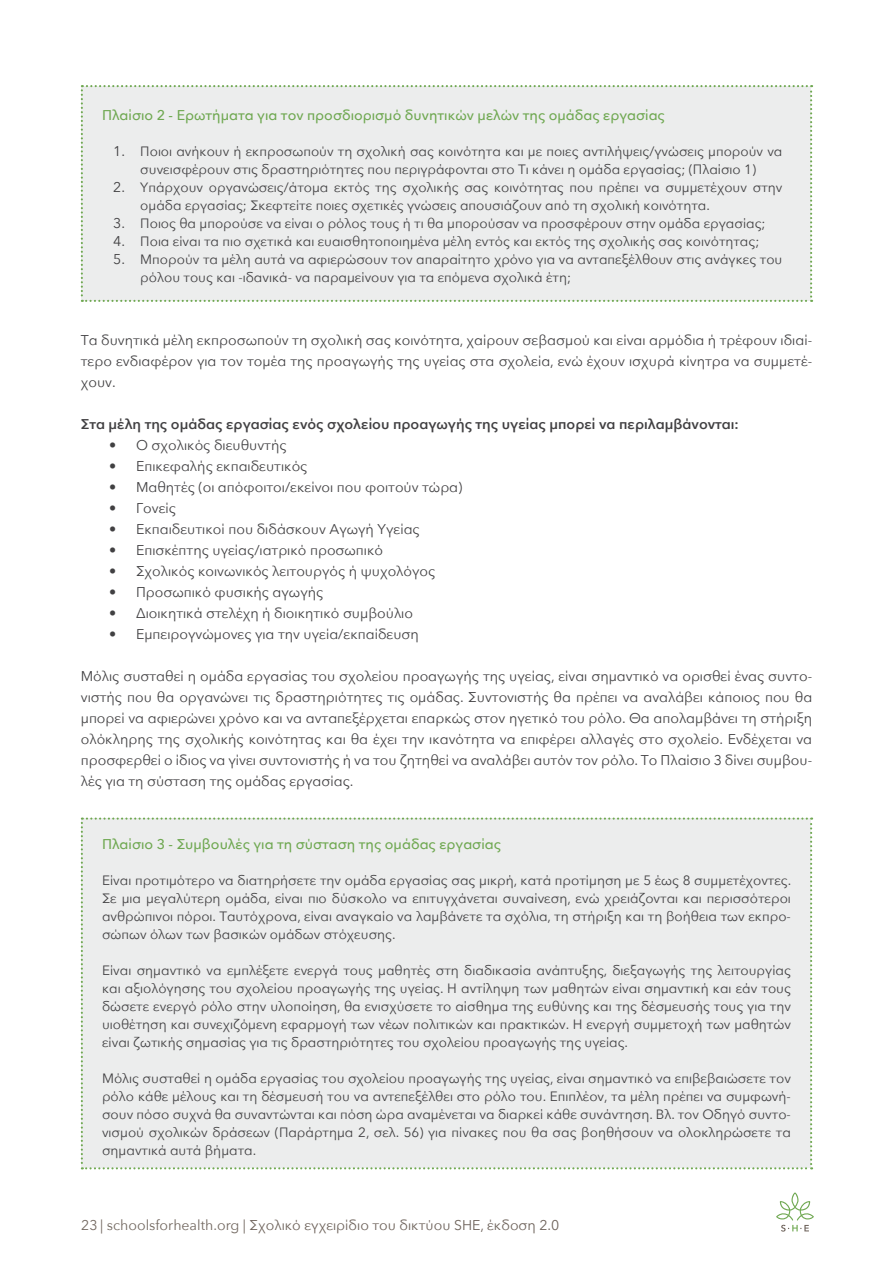
<style>
.page{position:relative;width:893px;height:1263px;background:#fff}
.page>*{position:absolute;margin:0;border:0;box-sizing:border-box;transform-origin:0 0}
.t1{font:14.1px/21px "Avenir Next";color:#414042;text-align:justify}
.t2{font:500 14.1px "Avenir Next";color:#6fa851}
.t3{font:600 14.1px "Avenir Next";color:#414042}
.t4{font:14.1px "Avenir Next";color:#6d625a}
.t5{font:13.5px/18px "Avenir Next";color:#414042;text-align:justify}
.s1{font-size:14.1px}
.s2{font-size:14.25px}
.s3{color:#726860}
</style>
<div class="page">
<div style="left:81px;top:817px;width:731px;height:352px;background:#eceded"></div>
<div style="left:81px;top:85px;width:731px;height:217px;background:#eceded"></div>
<svg style="left:776px;top:1192px;width:38px;height:39px"></svg>
<p class="t2" style="left:102px;top:103px;width:564px">Πλαίσιο 2 - Ερωτήματα για τον προσδιορισμό δυνητικών μελών της ομάδας εργασίας</p>
<p class="t5" style="left:113px;top:142px;width:671px;text-align:center"><span class="s1">1.</span> Ποιοι ανήκουν ή εκπροσωπούν τη σχολική σας κοινότητα και με ποιες αντιλήψεις/γνώσεις μπορούν να συνεισφέρουν στις δραστηριότητες που περιγράφονται στο Τι κάνει η ομάδα εργασίας; (Πλαίσιο 1)</p>
<p class="t5" style="left:140px;top:178px;width:644px;text-indent:-27px"><span class="s1">2.</span> Υπάρχουν οργανώσεις/άτομα εκτός της σχολικής σας κοινότητας που πρέπει να συμμετέχουν στην ομάδα εργασίας; Σκεφτείτε ποιες σχετικές γνώσεις απουσιάζουν από τη σχολική κοινότητα.</p>
<p class="t5" style="left:113px;top:214px;width:654px"><span class="s1">3.</span> Ποιος θα μπορούσε να είναι ο ρόλος τους ή τι θα μπορούσαν να προσφέρουν στην ομάδα εργασίας;</p>
<p class="t5" style="left:113px;top:232px;width:648px"><span class="s1">4.</span> Ποια είναι τα πιο σχετικά και ευαισθητοποιημένα μέλη εντός και εκτός της σχολικής σας κοινότητας;</p>
<p class="t5" style="left:140px;top:250px;width:644px;text-indent:-27px"><span class="s1">5.</span> Μπορούν τα μέλη αυτά να αφιερώσουν τον απαραίτητο χρόνο για να ανταπεξέλθουν στις ανάγκες του ρόλου τους και -ιδανικά- να παραμείνουν για τα επόμενα σχολικά έτη;</p>
<p class="t1" style="left:81px;top:329px;width:733px">Τα δυνητικά μέλη εκπροσωπούν τη σχολική σας κοινότητα, χαίρουν σεβασμού και είναι αρμόδια ή τρέφουν ιδιαί&shy;τερο ενδιαφέρον για τον τομέα της προαγωγής της υγείας στα σχολεία, ενώ έχουν ισχυρά κίνητρα να συμμετέ&shy;χουν.</p>
<p class="t3" style="left:81px;top:412px;width:660px">Στα μέλη της ομάδας εργασίας ενός σχολείου προαγωγής της υγείας μπορεί να περιλαμβάνονται:</p>
<p class="t1" style="left:109px;top:434px;width:179px"><span class="s2">•</span> Ο σχολικός διευθυντής</p>
<p class="t1" style="left:109px;top:455px;width:200px"><span class="s2">•</span> Επικεφαλής εκπαιδευτικός</p>
<p class="t1" style="left:109px;top:476px;width:355px"><span class="s2">•</span> Μαθητές (οι απόφοιτοι/εκείνοι που φοιτούν τώρα)</p>
<p class="t1" style="left:109px;top:497px;width:69px"><span class="s2">•</span> Γονείς</p>
<p class="t1" style="left:109px;top:518px;width:312px"><span class="s2">•</span> Εκπαιδευτικοί που διδάσκουν Αγωγή Υγείας</p>
<p class="t1" style="left:109px;top:539px;width:276px"><span class="s2">•</span> Επισκέπτης υγείας/ιατρικό προσωπικό</p>
<p class="t1" style="left:109px;top:560px;width:328px"><span class="s2">•</span> Σχολικός κοινωνικός λειτουργός ή ψυχολόγος</p>
<p class="t1" style="left:109px;top:581px;width:216px"><span class="s2">•</span> Προσωπικό φυσικής αγωγής</p>
<p class="t1" style="left:109px;top:602px;width:305px"><span class="s2">•</span> Διοικητικά στελέχη ή διοικητικό συμβούλιο</p>
<p class="t1" style="left:109px;top:623px;width:311px"><span class="s2">•</span> Εμπειρογνώμονες για την υγεία/εκπαίδευση</p>
<p class="t1" style="left:81px;top:665px;width:733px">Μόλις συσταθεί η ομάδα εργασίας του σχολείου προαγωγής της υγείας, είναι σημαντικό να ορισθεί ένας συντο&shy;νιστής που θα οργανώνει τις δραστηριότητες τις ομάδας. Συντονιστής θα πρέπει να αναλάβει κάποιος που θα μπορεί να αφιερώνει χρόνο και να ανταπεξέρχεται επαρκώς στον ηγετικό του ρόλο. Θα απολαμβάνει τη στήριξη ολόκληρης της σχολικής κοινότητας και θα έχει την ικανότητα να επιφέρει αλλαγές στο σχολείο. Ενδέχεται να προσφερθεί ο ίδιος να γίνει συντονιστής ή να του ζητηθεί να αναλάβει αυτόν τον ρόλο. Το Πλαίσιο 3 δίνει συμβου&shy;λές για τη σύσταση της ομάδας εργασίας.</p>
<p class="t2" style="left:102px;top:832px;width:400px">Πλαίσιο 3 - Συμβουλές για τη σύσταση της ομάδας εργασίας</p>
<p class="t5" style="left:102px;top:871px;width:691px">Είναι προτιμότερο να διατηρήσετε την ομάδα εργασίας σας μικρή, κατά προτίμηση με 5 έως 8 συμμετέχοντες.<br>Σε μια μεγαλύτερη ομάδα, είναι πιο δύσκολο να επιτυγχάνεται συναίνεση, ενώ χρειάζονται και περισσότεροι ανθρώπινοι πόροι. Ταυτόχρονα, είναι αναγκαίο να λαμβάνετε τα σχόλια, τη στήριξη και τη βοήθεια των εκπρο&shy;σώπων όλων των βασικών ομάδων στόχευσης.</p>
<p class="t5" style="left:102px;top:961px;width:690px">Είναι σημαντικό να εμπλέξετε ενεργά τους μαθητές στη διαδικασία ανάπτυξης, διεξαγωγής της λειτουργίας και αξιολόγησης του σχολείου προαγωγής της υγείας. Η αντίληψη των μαθητών είναι σημαντική και εάν τους δώσετε ενεργό ρόλο στην υλοποίηση, θα ενισχύσετε το αίσθημα της ευθύνης και της δέσμευσής τους για την υιοθέτηση και συνεχιζόμενη εφαρμογή των νέων πολιτικών και πρακτικών. Η ενεργή συμμετοχή των μαθητών είναι ζωτικής σημασίας για τις δραστηριότητες του σχολείου προαγωγής της υγείας.</p>
<p class="t5" style="left:102px;top:1069px;width:690px">Μόλις συσταθεί η ομάδα εργασίας του σχολείου προαγωγής της υγείας, είναι σημαντικό να επιβεβαιώσετε τον ρόλο κάθε μέλους και τη δέσμευσή του να αντεπεξέλθει στο ρόλο του. Επιπλέον, τα μέλη πρέπει να συμφωνή&shy;σουν πόσο συχνά θα συναντώνται και πόση ώρα αναμένεται να διαρκεί κάθε συνάντηση. Βλ. τον Οδηγό συντο&shy;νισμού σχολικών δράσεων (Παράρτημα 2, σελ. 56) για πίνακες που θα σας βοηθήσουν να ολοκληρώσετε τα σημαντικά αυτά βήματα.</p>
<p class="t4" style="left:81px;top:1213px;width:480px"><span class="s3">23 | schoolsforhealth.org |</span> Σχολικό εγχειρίδιο του δικτύου SHE, έκδοση 2.0</p>
</div>
